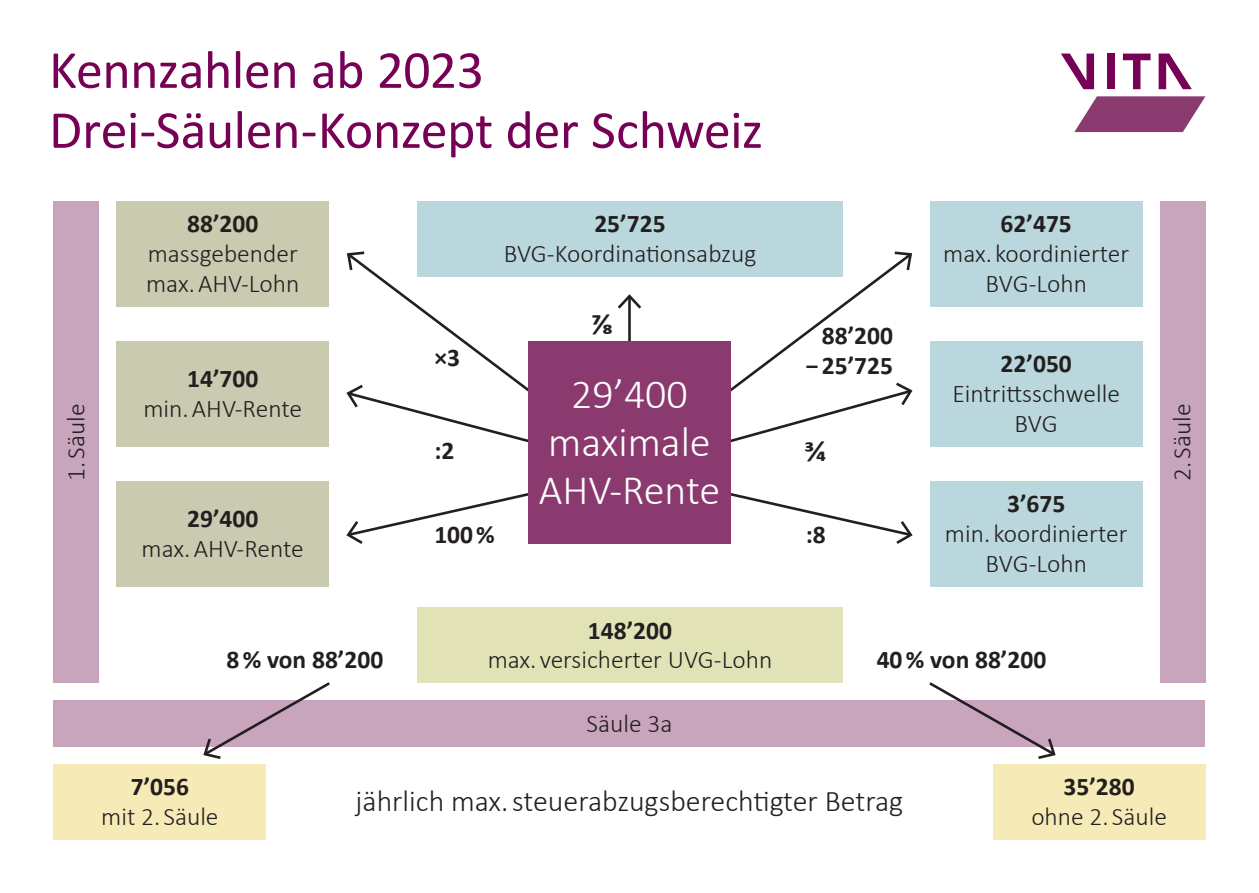
<style>
.page{position:relative;width:1259px;height:893px;background:#fff}
.page>*{position:absolute;margin:0;border:0;box-sizing:border-box;transform-origin:0 0}
.t1{font:54px/60px "Calibri";letter-spacing:-.01em;color:#760155}
.t2{font:300 42px/48px "Calibri";color:#fff;text-align:center}
.t3{font:300 30px "Calibri";color:#231f20}
.t4{font:700 30px "Calibri";color:#231f20}
.t5{font:300 25.5px/30px "Calibri";color:#231f20;text-align:center}
.t6{font:700 25.5px/30px "Calibri";color:#231f20;text-align:right}
</style>
<div class="page">
<hr style="left:628px;top:296px;width:3px;height:45px;background:#231f20">
<svg style="left:617px;top:294px;width:25px;height:17px"></svg>
<svg style="left:346px;top:251px;width:182px;height:192px"></svg>
<svg style="left:730px;top:250px;width:183px;height:194px"></svg>
<svg style="left:346px;top:493px;width:186px;height:51px"></svg>
<svg style="left:727px;top:491px;width:186px;height:53px"></svg>
<div style="left:417px;top:607px;width:425px;height:76px;background:#e1e3b7"></div>
<div style="left:54px;top:700px;width:1151px;height:47px;background:#c8a5bc"></div>
<div style="left:54px;top:201px;width:45px;height:482px;background:#c8a5bc"></div>
<div style="left:1159px;top:201px;width:46px;height:482px;background:#c8a5bc"></div>
<div style="left:54px;top:764px;width:212px;height:75px;background:#f6ebb7"></div>
<div style="left:417px;top:201px;width:425px;height:76px;background:#b9d7dd"></div>
<div style="left:116px;top:201px;width:213px;height:106px;background:#c9caaf"></div>
<div style="left:930px;top:201px;width:212px;height:106px;background:#b9d7dd"></div>
<div style="left:116px;top:481px;width:213px;height:106px;background:#c9caaf"></div>
<div style="left:930px;top:481px;width:212px;height:106px;background:#b9d7dd"></div>
<div style="left:116px;top:341px;width:213px;height:106px;background:#c9caaf"></div>
<div style="left:930px;top:341px;width:212px;height:106px;background:#b9d7dd"></div>
<div style="left:992px;top:764px;width:213px;height:75px;background:#f6ebb7"></div>
<div style="left:528px;top:341px;width:202px;height:202px;background:#8a3a6e"></div>
<svg style="left:203px;top:682px;width:127px;height:77px"></svg>
<svg style="left:929px;top:682px;width:127px;height:77px"></svg>
<svg style="left:1158px;top:54px;width:33px;height:35px"></svg>
<div style="left:1107px;top:54px;width:7px;height:35px;background:#760155"></div>
<svg style="left:1123px;top:54px;width:27px;height:35px"></svg>
<svg style="left:1061px;top:54px;width:33px;height:35px"></svg>
<svg style="left:1074px;top:96px;width:131px;height:36px"></svg>
<h1 class="t1" style="left:49px;top:40px;width:715px">Kennzahlen ab 2023<br>Drei-Säulen-Konzept der Schweiz</h1>
<p class="t6" style="left:187px;top:209px;width:73px">88’200</p>
<p class="t5" style="left:146px;top:238px;width:155px;text-align:left">massgebender max.AHV-Lohn</p>
<p class="t6" style="left:594px;top:209px;width:73px">25’725</p>
<p class="t5" style="left:504px;top:238px;width:254px">BVG-Koordinationsabzug</p>
<p class="t6" style="left:1000px;top:209px;width:73px">62’475</p>
<p class="t5" style="left:943px;top:238px;width:188px">max. koordinierter<br>BVG-Lohn</p>
<p class="t4" style="left:592px;top:305px;width:22px">7⁄8</p>
<p class="t6" style="left:806px;top:320px;width:89px">88’200 − 25’725</p>
<p class="t6" style="left:434px;top:342px;width:27px">×3</p>
<p class="t6" style="left:1000px;top:349px;width:73px">22’050</p>
<p class="t5" style="left:952px;top:378px;width:169px">Eintrittsschwelle<br>BVG</p>
<p class="t6" style="left:187px;top:364px;width:73px">14’700</p>
<p class="t5" style="left:143px;top:393px;width:160px">min.AHV-Rente</p>
<h2 class="t2" style="left:539px;top:368px;width:183px">29’400 maximale<br>AHV-Rente</h2>
<p class="t5" style="left:60px;top:481px;width:79px;rotate:-90deg">1. Säule</p>
<p class="t5" style="left:1166px;top:481px;width:79px;rotate:-90deg">2. Säule</p>
<p class="t4" style="left:805px;top:432px;width:22px">3⁄4</p>
<p class="t6" style="left:434px;top:435px;width:21px">:2</p>
<p class="t6" style="left:1007px;top:489px;width:60px">3’675</p>
<p class="t5" style="left:945px;top:517px;width:184px">min. koordinierter<br>BVG-Lohn</p>
<p class="t6" style="left:187px;top:504px;width:73px">29’400</p>
<p class="t5" style="left:142px;top:532px;width:164px">max.AHV-Rente</p>
<p class="t6" style="left:434px;top:520px;width:62px">100 %</p>
<p class="t6" style="left:805px;top:520px;width:21px">:8</p>
<p class="t6" style="left:227px;top:645px;width:158px">8 % von 88’200</p>
<p class="t6" style="left:588px;top:615px;width:86px">148’200</p>
<p class="t5" style="left:488px;top:644px;width:286px">max. versicherter UVG-Lohn</p>
<p class="t5" style="left:586px;top:707px;width:87px">Säule 3a</p>
<p class="t6" style="left:876px;top:645px;width:171px">40 % von 88’200</p>
<p class="t6" style="left:131px;top:771px;width:60px">7’056</p>
<p class="t5" style="left:101px;top:800px;width:119px">mit 2. Säule</p>
<p class="t3" style="left:356px;top:782px;width:549px">jährlich max.steuerabzugsberechtigter Betrag</p>
<p class="t6" style="left:1063px;top:771px;width:73px">35’280</p>
<p class="t5" style="left:1031px;top:800px;width:137px">ohne 2. Säule</p>
</div>
